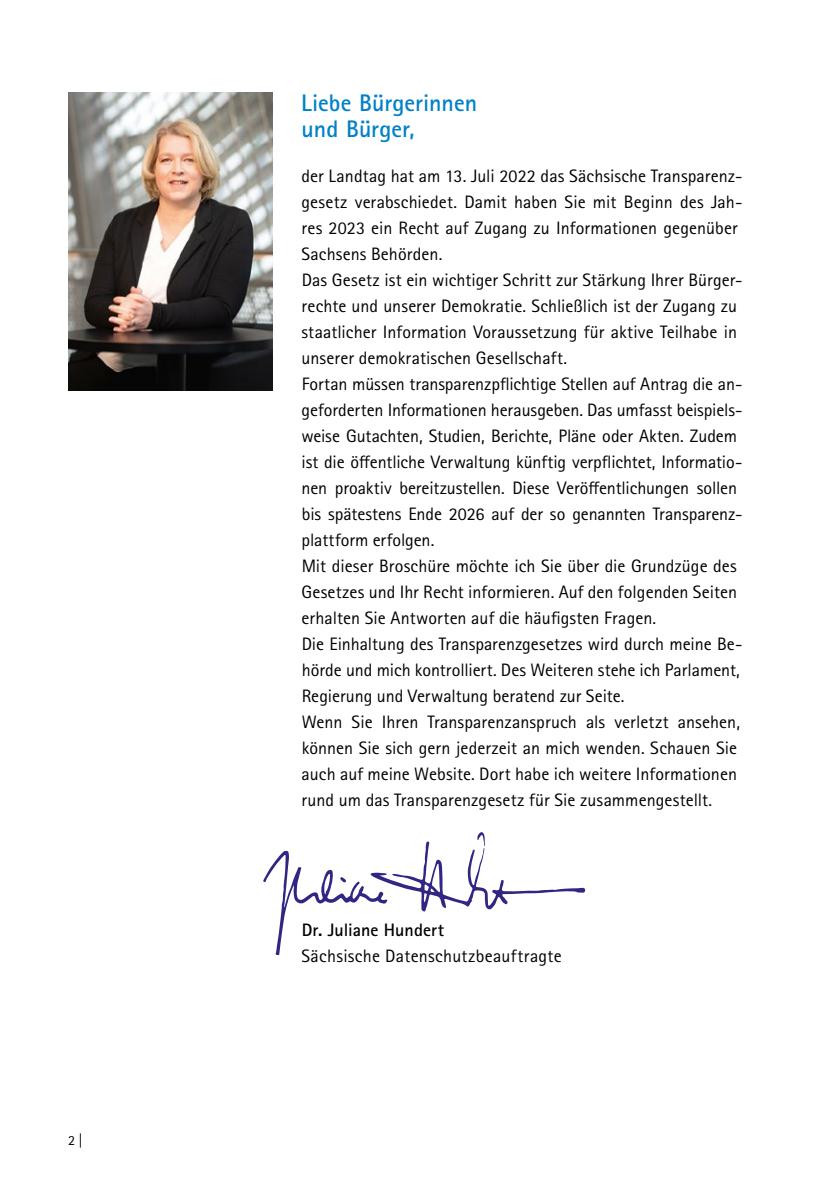
<style>
.page{position:relative;width:840px;height:1191px;background:#fff}
.page>*{position:absolute;margin:0;border:0;box-sizing:border-box;transform-origin:0 0}
.t1{font:700 24px/26px "Rotis Sans Serif Pro";color:#0081c7}
.t2{font:18px/26px "Rotis Sans Serif Pro";color:#000}
.t3{font:700 18px "Rotis Sans Serif Pro";letter-spacing:.005em;color:#000}
.t4{font:14px "Rotis Sans Serif Pro";color:#000}
</style>
<div class="page">
<img style="left:68px;top:92px;width:204px;height:298px">
<svg style="left:263px;top:832px;width:322px;height:123px"></svg>
<p class="t4" style="left:68px;top:1131px;width:16px">2 |</p>
<p class="t1" style="left:301px;top:90px;width:177px">Liebe Bürgerinnen und Bürger,</p>
<p class="t2" style="left:301px;top:163px;width:442px">der Landtag hat am 13. Juli 2022 das Sächsische Transparenz&shy;gesetz verabschiedet. Damit haben Sie mit Beginn des Jah&shy;res 2023 ein Recht auf Zugang zu Informationen gegenüber Sachsens Behörden.</p>
<p class="t2" style="left:301px;top:267px;width:442px">Das Gesetz ist ein wichtiger Schritt zur Stärkung Ihrer Bürger&shy;rechte und unserer Demokratie. Schließlich ist der Zugang zu staatlicher Information Voraussetzung für aktive Teilhabe in unserer demokratischen Gesellschaft.</p>
<p class="t2" style="left:301px;top:371px;width:442px">Fortan müssen transparenzpflichtige Stellen auf Antrag die an&shy;geforderten Informationen herausgeben. Das umfasst beispiels&shy;weise Gutachten, Studien, Berichte, Pläne oder Akten. Zudem ist die öffentliche Verwaltung künftig verpflichtet, Informatio&shy;nen proaktiv bereitzustellen. Diese Veröffentlichungen sollen bis spätestens Ende 2026 auf der so genannten Transparenz&shy;plattform erfolgen.</p>
<p class="t2" style="left:301px;top:553px;width:437px;text-align:justify">Mit dieser Broschüre möchte ich Sie über die Grundzüge des Gesetzes und Ihr Recht informieren. Auf den folgenden Seiten erhalten Sie Antworten auf die häufigsten Fragen.</p>
<p class="t2" style="left:301px;top:631px;width:442px">Die Einhaltung des Transparenzgesetzes wird durch meine Be&shy;hörde und mich kontrolliert. Des Weiteren stehe ich Parlament,<br>Regierung und Verwaltung beratend zur Seite.</p>
<p class="t2" style="left:301px;top:709px;width:440px">Wenn Sie Ihren Transparenzanspruch als verletzt ansehen, können Sie sich gern jederzeit an mich wenden. Schauen Sie auch auf meine Website. Dort habe ich weitere Informationen rund um das Transparenzgesetz für Sie zusammengestellt.</p>
<p class="t3" style="left:301px;top:918px;width:144px">Dr. Juliane Hundert</p>
<p class="t2" style="left:301px;top:943px;width:262px">Sächsische Datenschutzbeauftragte</p>
</div>
